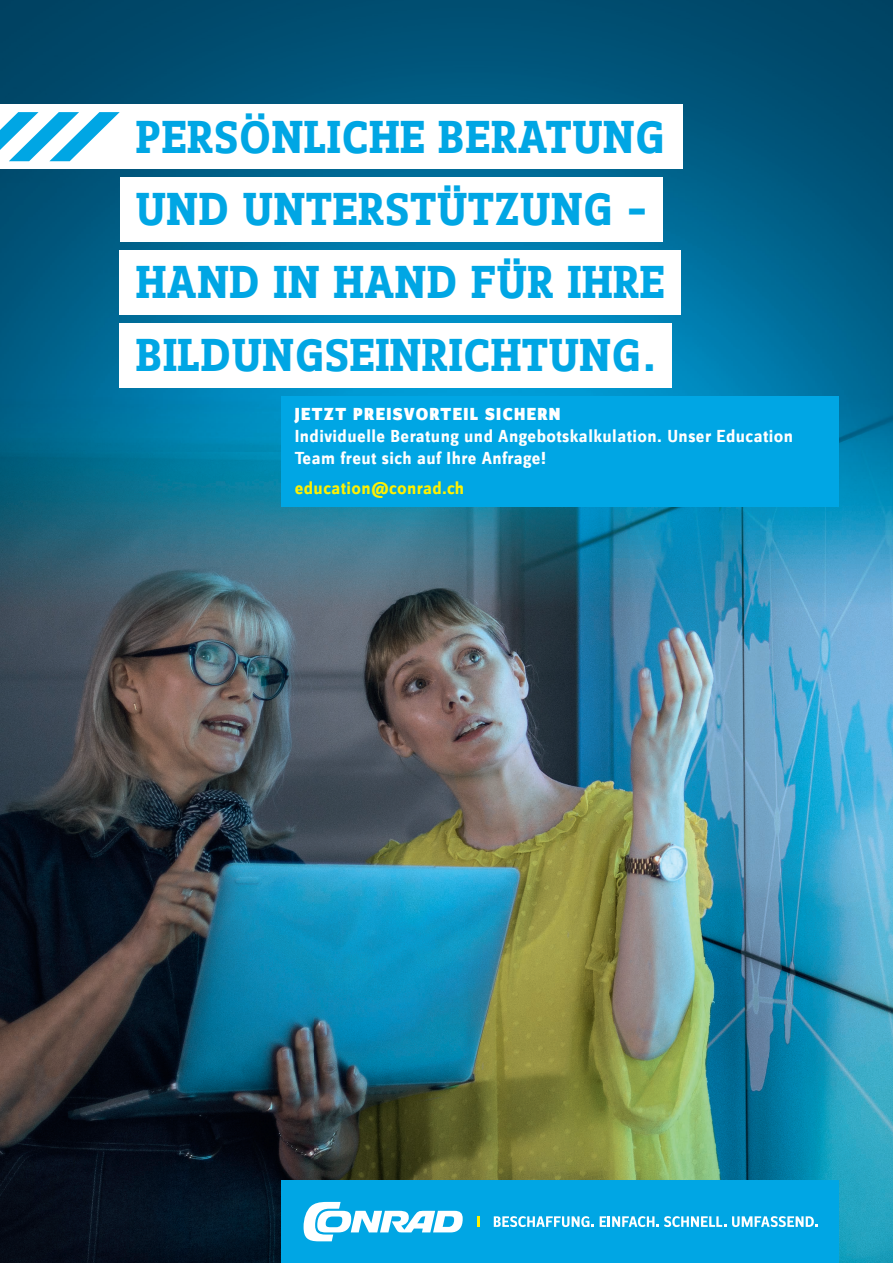
<style>
.page{position:relative;width:893px;height:1263px;background:#fff}
.page>*{position:absolute;margin:0;border:0;box-sizing:border-box;transform-origin:0 0}
.t1{font:700 47.85px/72.9px "Zine INT Slab Dis";letter-spacing:.025em;color:#00a6e4}
.t2{font:700 18px/21.6px "Zine INT Sans Dis";letter-spacing:.025em;color:#fff}
.t3{font:900 18px "Zine INT Sans Dis";letter-spacing:.075em;color:#fff}
.t4{font:700 18px "Zine INT Sans Dis";letter-spacing:.025em;color:#fff101}
</style>
<div class="page">
<img style="left:0;top:0;width:893px;height:1263px">
<div style="left:282px;top:1180px;width:557px;height:83px;background:#00a6e4"></div>
<svg style="left:304px;top:1202px;width:159px;height:39px"></svg>
<svg style="left:477px;top:1216px;width:2px;height:11px"></svg>
<svg style="left:494px;top:1216px;width:100px;height:11px"></svg>
<svg style="left:600px;top:1216px;width:126px;height:11px"></svg>
<svg style="left:732px;top:1216px;width:85px;height:11px"></svg>
<div style="left:0;top:104px;width:682px;height:65px;background:#fff"></div>
<svg style="left:0;top:112px;width:120px;height:49px"></svg>
<div style="left:120px;top:177px;width:543px;height:65px;background:#fff"></div>
<div style="left:120px;top:250px;width:561px;height:65px;background:#fff"></div>
<div style="left:120px;top:323px;width:552px;height:65px;background:#fff"></div>
<div style="left:282px;top:396px;width:557px;height:110px;background:#00a6e4"></div>
<h1 class="t1" style="left:136px;top:100px;width:531px">PERSÖNLICHE BERATUNG<br>UND UNTERSTÜTZUNG –<br>HAND IN HAND FÜR IHRE<br>BILDUNGSEINRICHTUNG.</h1>
<p class="t3" style="left:295px;top:403px;width:267px">JETZT PREISVORTEIL SICHERN</p>
<p class="t2" style="left:295px;top:425px;width:500px">Individuelle Beratung und Angebotskalkulation. Unser Education<br>Team freut sich auf Ihre Anfrage!</p>
<p class="t4" style="left:295px;top:477px;width:171px">education@conrad.ch</p>
</div>
